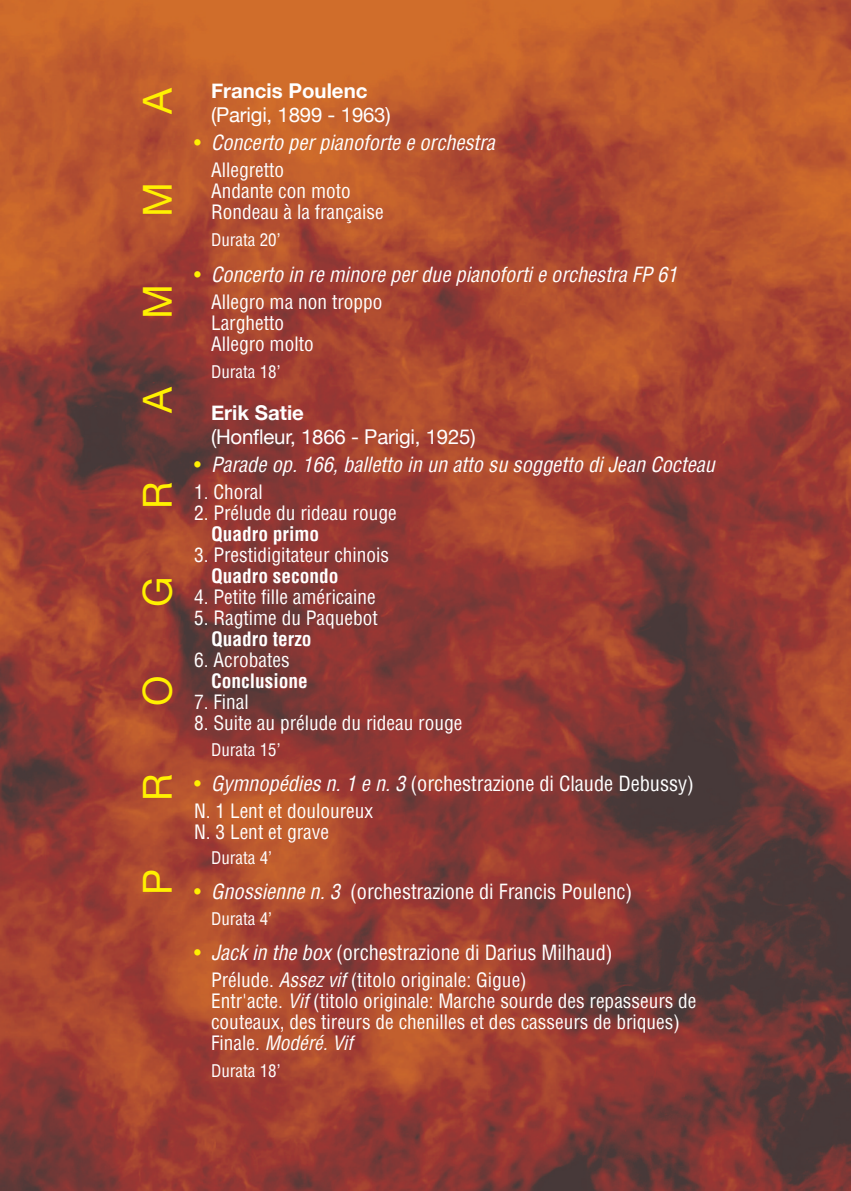
<style>
.page{position:relative;width:851px;height:1191px;background:#fff}
.page>*{position:absolute;margin:0;border:0;box-sizing:border-box;transform-origin:0 0}
.t1{font:40px "Helvetica Neue";color:#fff101}
.t2{font:condensed 20.4px "Helvetica";letter-spacing:-.005em;color:#fff}
.t3{font:italic condensed 20.4px "Helvetica";color:#fff}
.t4{font:20.4px "Helvetica Neue";letter-spacing:-.01em;color:#fff}
.t5{font:700 20.4px "Helvetica Neue";color:#fff}
.t6{font:condensed 19.4px/21px "Helvetica";color:#fff}
.t7{font:700 condensed 19.4px "Helvetica";color:#fff}
.t8{font:condensed 17px "Helvetica";color:#fff}
.s1{font-style:normal;color:#fff101}
.s2{color:#fff101}
.s3{font-style:italic}
</style>
<div class="page">
<img style="left:0;top:0;width:850px;height:1191px">
<h1 class="t1" style="left:134px;top:114px;width:28px;rotate:-90deg">A</h1>
<h1 class="t1" style="left:134px;top:216px;width:36px;rotate:-90deg">M</h1>
<h1 class="t1" style="left:134px;top:319px;width:36px;rotate:-90deg">M</h1>
<h1 class="t1" style="left:134px;top:413px;width:28px;rotate:-90deg">A</h1>
<h1 class="t1" style="left:134px;top:509px;width:29px;rotate:-90deg">R</h1>
<h1 class="t1" style="left:134px;top:607px;width:32px;rotate:-90deg">G</h1>
<h1 class="t1" style="left:134px;top:705px;width:32px;rotate:-90deg">O</h1>
<h1 class="t1" style="left:134px;top:801px;width:29px;rotate:-90deg">R</h1>
<h1 class="t1" style="left:134px;top:895px;width:27px;rotate:-90deg">P</h1>
<p class="t5" style="left:211px;top:78px;width:158px">Francis Poulenc</p>
<p class="t4" style="left:211px;top:102px;width:181px">(Parigi, 1899 - 1963)</p>
<p class="t3" style="left:194px;top:130px;width:302px"><span class="s1">•</span> Concerto per pianoforte e orchestra</p>
<p class="t6" style="left:211px;top:159px;width:174px">Allegretto<br>Andante con moto<br>Rondeau à la française</p>
<p class="t8" style="left:211px;top:229px;width:71px">Durata 20’</p>
<p class="t3" style="left:194px;top:261px;width:485px"><span class="s1">•</span> Concerto in re minore per due pianoforti e orchestra FP 61</p>
<p class="t6" style="left:211px;top:290px;width:173px">Allegro ma non troppo<br>Larghetto<br>Allegro molto</p>
<p class="t8" style="left:211px;top:360px;width:71px">Durata 18’</p>
<p class="t5" style="left:211px;top:400px;width:94px">Erik Satie</p>
<p class="t4" style="left:211px;top:424px;width:266px">(Honfleur, 1866 - Parigi, 1925)</p>
<p class="t3" style="left:194px;top:452px;width:522px"><span class="s1">•</span> Parade op. 166, balletto in un atto su soggetto di Jean Cocteau</p>
<p class="t6" style="left:194px;top:481px;width:70px">1. Choral</p>
<p class="t6" style="left:194px;top:502px;width:204px">2. Prélude du rideau rouge</p>
<p class="t7" style="left:211px;top:521px;width:110px">Quadro primo</p>
<p class="t6" style="left:194px;top:544px;width:197px">3. Prestidigitateur chinois</p>
<p class="t7" style="left:211px;top:563px;width:129px">Quadro secondo</p>
<p class="t6" style="left:194px;top:586px;width:183px">4. Petite fille américaine</p>
<p class="t6" style="left:194px;top:607px;width:185px">5. Ragtime du Paquebot</p>
<p class="t7" style="left:211px;top:626px;width:102px">Quadro terzo</p>
<p class="t6" style="left:194px;top:649px;width:97px">6. Acrobates</p>
<p class="t7" style="left:211px;top:668px;width:98px">Conclusione</p>
<p class="t6" style="left:194px;top:691px;width:56px">7. Final</p>
<p class="t6" style="left:194px;top:712px;width:270px">8. Suite au prélude du rideau rouge</p>
<p class="t8" style="left:211px;top:738px;width:71px">Durata 15’</p>
<p class="t2" style="left:194px;top:770px;width:501px"><span class="s2">•</span> <span class="s3">Gymnopédies n. 1 e n. 3</span> (orchestrazione di Claude Debussy)</p>
<p class="t6" style="left:194px;top:799px;width:180px">N. 1 Lent et douloureux<br>N. 3 Lent et grave</p>
<p class="t8" style="left:211px;top:847px;width:62px">Durata 4’</p>
<p class="t2" style="left:194px;top:878px;width:440px"><span class="s2">•</span> <span class="s3">Gnossienne n. 3</span> (orchestrazione di Francis Poulenc)</p>
<p class="t8" style="left:211px;top:907px;width:62px">Durata 4’</p>
<p class="t2" style="left:194px;top:939px;width:420px"><span class="s2">•</span> <span class="s3">Jack in the box</span> (orchestrazione di Darius Milhaud)</p>
<p class="t6" style="left:211px;top:968px;width:487px">Prélude. <span class="s3">Assez vif</span> (titolo originale: Gigue)<br>Entr'acte. <span class="s3">Vif</span> (titolo originale: Marche sourde des repasseurs de couteaux, des tireurs de chenilles et des casseurs de briques)<br>Finale. <span class="s3">Modéré. Vif</span></p>
<p class="t8" style="left:211px;top:1059px;width:71px">Durata 18’</p>
</div>
